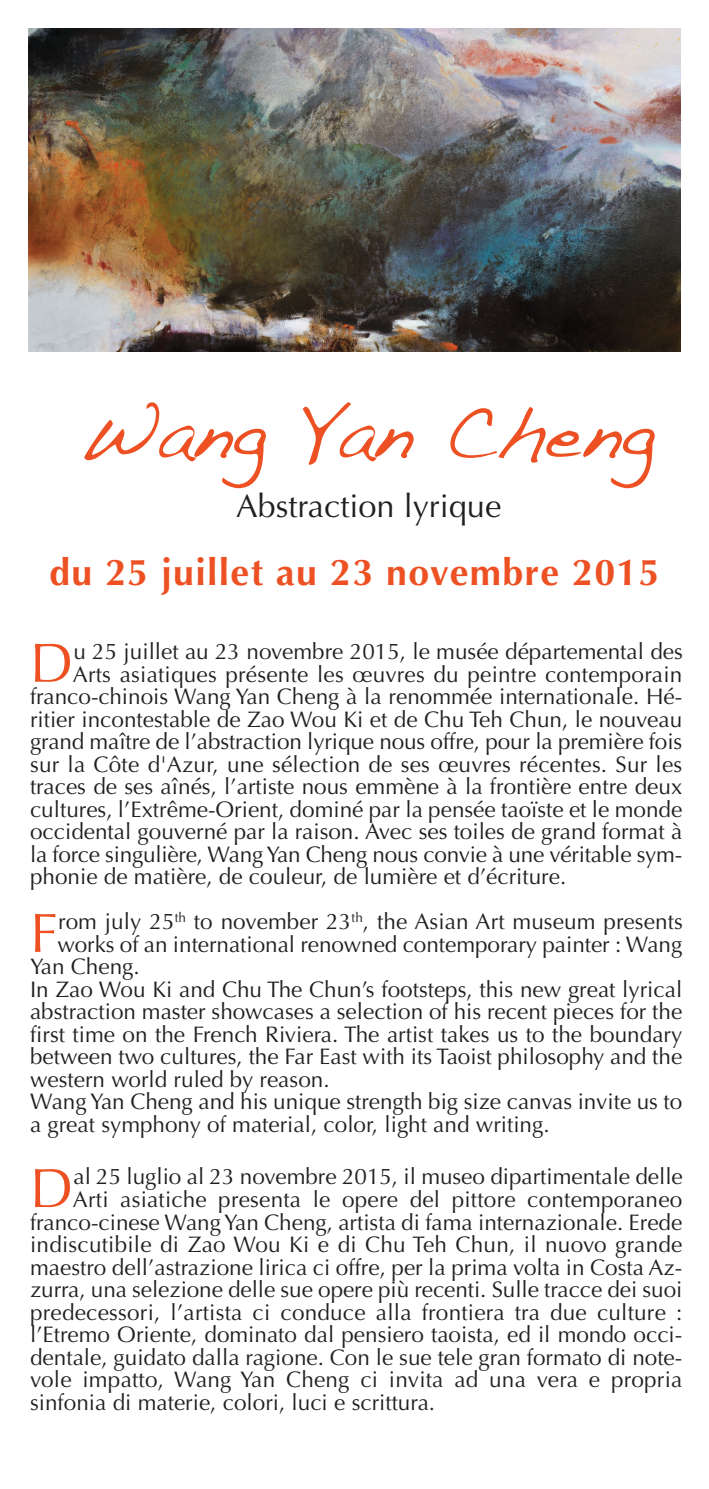
<style>
.page{position:relative;width:709px;height:1489px;background:#fff}
.page>*{position:absolute;margin:0;border:0;box-sizing:border-box;transform-origin:0 0}
.t1{font:75px "Handwriting Dakota";color:#ed5123}
.t2{font:55.25px "Optima";color:#ed5123}
.t3{font:700 37.5px "Optima";letter-spacing:.035em;color:#ed5123}
.t4{font:32.5px "Optima";color:#231f20}
.t5{font:22.5px "Optima";color:#231f20}
</style>
<div class="page">
<img style="left:28px;top:28px;width:652px;height:323px">
<h1 class="t1" style="left:79px;top:387px;width:577px">Wang Yan Cheng</h1>
<h3 class="t4" style="left:236px;top:487px;width:267px">Abstraction lyrique</h3>
<h3 class="t3" style="left:49px;top:550px;width:611px">du 25 juillet au 23 novembre 2015</h3>
<h2 class="t2" style="left:30px;top:631px;width:45px">D</h2>
<p class="t5" style="left:73px;top:638px;width:611px">u 25 juillet au 23 novembre 2015, le musée départemental des</p>
<p class="t5" style="left:73px;top:661px;width:611px">Arts asiatiques présente les œuvres du peintre contemporain</p>
<p class="t5" style="left:30px;top:683px;width:653px">franco-chinois Wang Yan Cheng à la renommée internationale. Hé-</p>
<p class="t5" style="left:30px;top:706px;width:653px">ritier incontestable de Zao Wou Ki et de Chu Teh Chun, le nouveau</p>
<p class="t5" style="left:30px;top:728px;width:653px">grand maître de l’abstraction lyrique nous offre, pour la première fois</p>
<p class="t5" style="left:30px;top:751px;width:653px">sur la Côte d'Azur, une sélection de ses œuvres récentes. Sur les</p>
<p class="t5" style="left:30px;top:773px;width:653px">traces de ses aînés, l’artiste nous emmène à la frontière entre deux</p>
<p class="t5" style="left:30px;top:796px;width:653px">cultures, l’Extrême-Orient, dominé par la pensée taoïste et le monde</p>
<p class="t5" style="left:30px;top:818px;width:653px">occidental gouverné par la raison. Avec ses toiles de grand format à</p>
<p class="t5" style="left:30px;top:841px;width:653px">la force singulière, WangYan Cheng nous convie à une véritable sym-</p>
<p class="t5" style="left:30px;top:863px;width:538px">phonie de matière, de couleur, de lumière et d’écriture.</p>
<h2 class="t2" style="left:30px;top:901px;width:29px">F</h2>
<p class="t5" style="left:58px;top:908px;width:626px">rom july 25<sup>th</sup> to november 23<sup>th</sup>, the Asian Art museum presents</p>
<p class="t5" style="left:58px;top:931px;width:626px">works of an international renowned contemporary painter : Wang</p>
<p class="t5" style="left:30px;top:953px;width:111px">Yan Cheng.</p>
<p class="t5" style="left:30px;top:976px;width:653px">In Zao Wou Ki and Chu The Chun’s footsteps, this new great lyrical</p>
<p class="t5" style="left:30px;top:998px;width:653px">abstraction master showcases a selection of his recent pieces for the</p>
<p class="t5" style="left:30px;top:1021px;width:653px">first time on the French Riviera. The artist takes us to the boundary</p>
<p class="t5" style="left:30px;top:1043px;width:653px">between two cultures, the Far East with its Taoist philosophy and the</p>
<p class="t5" style="left:30px;top:1066px;width:301px">western world ruled by reason.</p>
<p class="t5" style="left:30px;top:1088px;width:653px">Wang Yan Cheng and his unique strength big size canvas invite us to</p>
<p class="t5" style="left:30px;top:1111px;width:521px">a great symphony of material, color, light and writing.</p>
<h2 class="t2" style="left:30px;top:1156px;width:45px">D</h2>
<p class="t5" style="left:73px;top:1163px;width:611px">al 25 luglio al 23 novembre 2015, il museo dipartimentale delle</p>
<p class="t5" style="left:73px;top:1186px;width:611px">Arti asiatiche presenta le opere del pittore contemporaneo</p>
<p class="t5" style="left:30px;top:1208px;width:654px">franco-cinese WangYan Cheng, artista di fama internazionale. Erede</p>
<p class="t5" style="left:30px;top:1231px;width:653px">indiscutibile di Zao Wou Ki e di Chu Teh Chun, il nuovo grande</p>
<p class="t5" style="left:30px;top:1253px;width:653px">maestro dell’astrazione lirica ci offre, per la prima volta in Costa Az-</p>
<p class="t5" style="left:30px;top:1276px;width:653px">zurra, una selezione delle sue opere più recenti. Sulle tracce dei suoi</p>
<p class="t5" style="left:30px;top:1298px;width:653px">predecessori, l’artista ci conduce alla frontiera tra due culture :</p>
<p class="t5" style="left:30px;top:1321px;width:653px">l’Etremo Oriente, dominato dal pensiero taoista, ed il mondo occi-</p>
<p class="t5" style="left:30px;top:1343px;width:653px">dentale, guidato dalla ragione. Con le sue tele gran formato di note-</p>
<p class="t5" style="left:30px;top:1366px;width:653px">vole impatto, Wang Yan Cheng ci invita ad una vera e propria</p>
<p class="t5" style="left:30px;top:1388px;width:406px">sinfonia di materie, colori, luci e scrittura.</p>
</div>
